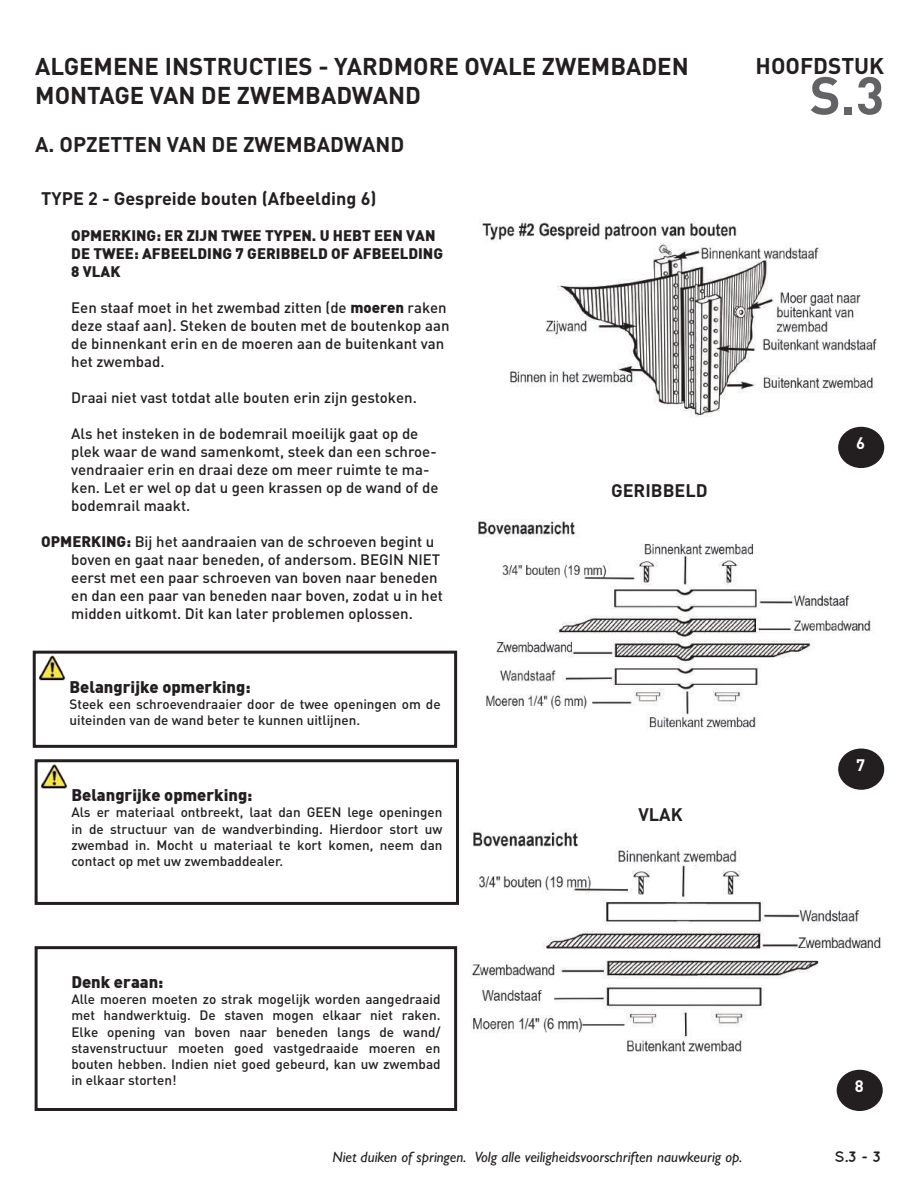
<style>
.page{position:relative;width:918px;height:1188px;background:#fff}
.page>*{position:absolute;margin:0;border:0;box-sizing:border-box;transform-origin:0 0}
.t1{font:700 52.5px "DIN Pro";color:#636366}
.t2{font:700 24px/28.8px "DIN Pro";color:#231f20}
.t3{font:700 22.5px "DIN Pro";color:#231f20}
.t4{font:700 21px "DIN Pro";color:#231f20}
.t5{font:700 18px "DIN Pro";color:#231f20}
.t6{font:900 16.5px "DIN";color:#231f20}
.t7{font:700 16.5px "DIN Pro";color:#fff}
.t8{font:500 15px/18px "DIN Pro";color:#231f20}
.t9{font:900 15px/18px "DIN";color:#231f20}
.t10{font:italic 500 15px "Gill Sans MT Pro";color:#231f20}
.t11{font:700 15px "Quicksand";color:#231f20}
.t12{font:500 13.5px/16.2px "DIN Pro";color:#231f20;text-align:justify}
.s1{font-family:"DIN";font-weight:900}
</style>
<div class="page">
<img style="left:479px;top:219px;width:397px;height:249px">
<div style="left:839px;top:428px;width:44px;height:39px;background:#231f20;border-radius:50%"></div>
<div style="left:838px;top:427px;width:46px;height:41px;border:2px solid #231f20;border-radius:50%"></div>
<div style="left:35px;top:946px;width:422px;height:165px;border:3px solid #231f20"></div>
<div style="left:35px;top:759px;width:424px;height:146px;border:3px solid #231f20"></div>
<img style="left:37px;top:759px;width:35px;height:35px">
<div style="left:33px;top:651px;width:424px;height:97px;border:3px solid #231f20"></div>
<img style="left:35px;top:651px;width:35px;height:34px">
<img style="left:478px;top:519px;width:405px;height:243px">
<div style="left:839px;top:749px;width:44px;height:40px;background:#231f20;border-radius:50%"></div>
<div style="left:838px;top:749px;width:46px;height:41px;border:2px solid #231f20;border-radius:50%"></div>
<img style="left:471px;top:830px;width:410px;height:261px">
<div style="left:837px;top:1070px;width:45px;height:40px;background:#231f20;border-radius:50%"></div>
<div style="left:837px;top:1070px;width:46px;height:41px;border:2px solid #231f20;border-radius:50%"></div>
<h2 class="t2" style="left:35px;top:51px;width:655px">ALGEMENE INSTRUCTIES - YARDMORE OVALE ZWEMBADEN<br>MONTAGE VAN DE ZWEMBADWAND</h2>
<h3 class="t3" style="left:756px;top:51px;width:130px">HOOFDSTUK</h3>
<h1 class="t1" style="left:810px;top:60px;width:76px">S.3</h1>
<h3 class="t4" style="left:35px;top:130px;width:370px">A. OPZETTEN VAN DE ZWEMBADWAND</h3>
<p class="t5" style="left:41px;top:186px;width:337px">TYPE 2 - Gespreide bouten (Afbeelding 6)</p>
<p class="t9" style="left:71px;top:226px;width:373px">OPMERKING: ER ZIJN TWEE TYPEN. U HEBT EEN VAN<br>DE TWEE: AFBEELDING 7 GERIBBELD OF AFBEELDING<br>8 VLAK</p>
<p class="t8" style="left:71px;top:298px;width:380px">Een staaf moet in het zwembad zitten (de <span class="s1">moeren</span> raken deze staaf aan). Steken de bouten met de boutenkop aan de binnenkant erin en de moeren aan de buitenkant van het zwembad.</p>
<p class="t8" style="left:71px;top:388px;width:347px">Draai niet vast totdat alle bouten erin zijn gestoken.</p>
<p class="t8" style="left:71px;top:424px;width:369px">Als het insteken in de bodemrail moeilijk gaat op de plek waar de wand samenkomt, steek dan een schroe&shy;vendraaier erin en draai deze om meer ruimte te ma&shy;ken. Let er wel op dat u geen krassen op de wand of de bodemrail maakt.</p>
<p class="t8" style="left:71px;top:532px;width:373px;text-indent:-30px"><span class="s1">OPMERKING:</span> Bij het aandraaien van de schroeven begint u boven en gaat naar beneden, of andersom. BEGIN NIET eerst met een paar schroeven van boven naar beneden en dan een paar van beneden naar boven, zodat u in het midden uitkomt. Dit kan later problemen oplossen.</p>
<p class="t6" style="left:69px;top:675px;width:183px">Belangrijke opmerking:</p>
<p class="t12" style="left:69px;top:695px;width:373px">Steek een schroevendraaier door de twee openingen om de uiteinden van de wand beter te kunnen uitlijnen.</p>
<p class="t6" style="left:71px;top:784px;width:183px">Belangrijke opmerking:</p>
<p class="t12" style="left:71px;top:804px;width:373px">Als er materiaal ontbreekt, laat dan GEEN lege openingen in de structuur van de wandverbinding. Hierdoor stort uw zwembad in. Mocht u materiaal te kort komen, neem dan contact op met uw zwembaddealer.</p>
<p class="t6" style="left:71px;top:971px;width:94px">Denk eraan:</p>
<p class="t12" style="left:71px;top:991px;width:371px">Alle moeren moeten zo strak mogelijk worden aangedraaid met handwerktuig. De staven mogen elkaar niet raken.<br>Elke opening van boven naar beneden langs de wand/ stavenstructuur moeten goed vastgedraaide moeren en bouten hebben. Indien niet goed gebeurd, kan uw zwembad in elkaar storten!</p>
<p class="t5" style="left:611px;top:478px;width:98px">GERIBBELD</p>
<p class="t5" style="left:639px;top:802px;width:46px">VLAK</p>
<p class="t7" style="left:856px;top:432px;width:10px">6</p>
<p class="t7" style="left:856px;top:754px;width:10px">7</p>
<p class="t7" style="left:855px;top:1075px;width:10px">8</p>
<p class="t10" style="left:332px;top:1148px;width:412px">Niet duiken of springen. Volg alle veiligheidsvoorschriften nauwkeurig op.</p>
<p class="t11" style="left:834px;top:1148px;width:48px">S.3 - 3</p>
</div>
